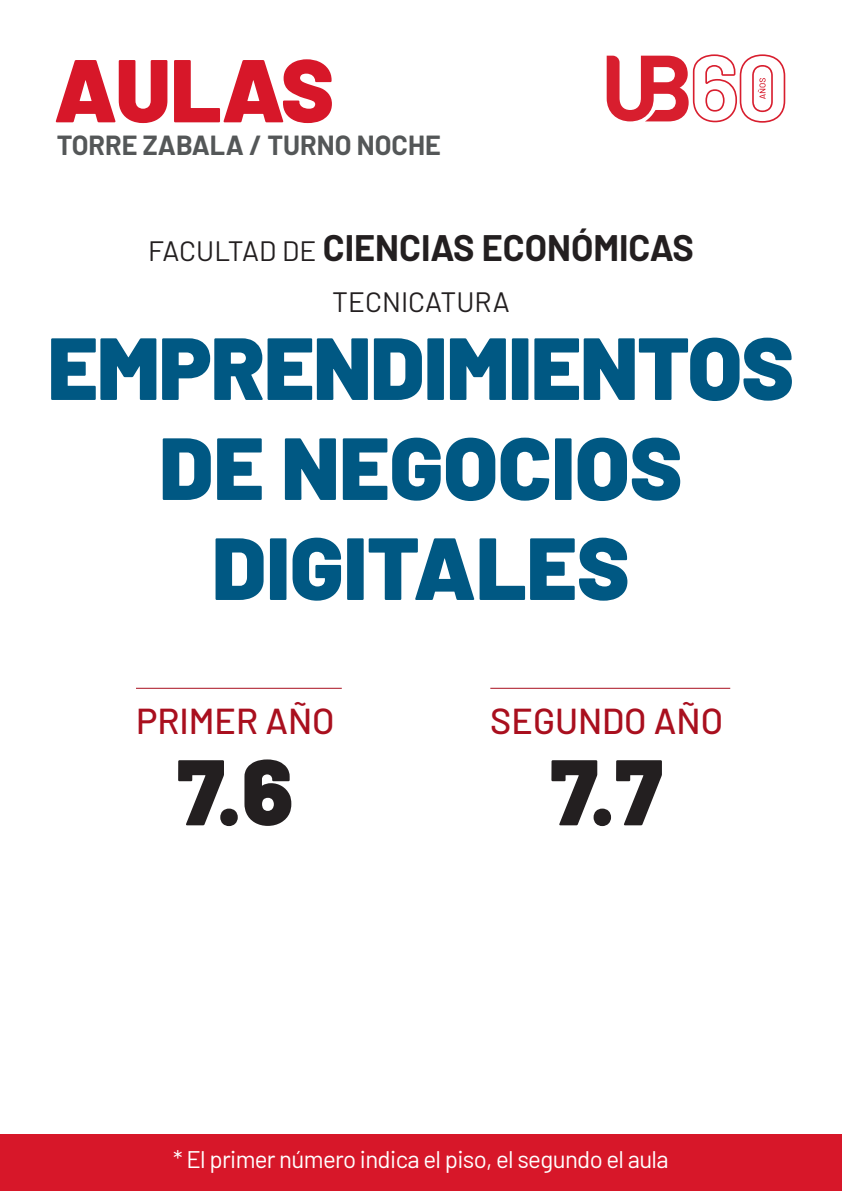
<style>
.page{position:relative;width:842px;height:1191px;background:#fff}
.page>*{position:absolute;margin:0;border:0;box-sizing:border-box;transform-origin:0 0}
.t1{font:900 93px "Barlow";color:#231f20}
.t2{font:900 89px "Barlow";letter-spacing:-.01em;color:#d71729}
.t3{font:900 88px/100px "Barlow";letter-spacing:-.005em;color:#005883;text-align:center}
.t4{font:700 36px "Barlow";color:#231f20}
.t5{font:500 36px "Barlow";color:#a90f1e}
.t6{font:28px "Barlow";color:#231f20}
.t7{font:700 27px "Barlow";color:#545758}
.t8{font:24px "Barlow";letter-spacing:-.025em;color:#fff}
.s1{font-weight:400;font-size:28px}
</style>
<div class="page">
<div style="left:0;top:1134px;width:842px;height:57px;background:#d71729"></div>
<svg style="left:607px;top:54px;width:178px;height:69px"></svg>
<hr style="left:136px;top:688px;width:206px;height:1px;background:#a90f1e">
<hr style="left:490px;top:688px;width:240px;height:1px;background:#a90f1e">
<h2 class="t2" style="left:54px;top:23px;width:282px">AULAS</h2>
<p class="t7" style="left:57px;top:126px;width:386px">TORRE ZABALA / TURNO NOCHE</p>
<h3 class="t4" style="left:148px;top:222px;width:547px"><span class="s1">FACULTAD DE</span> CIENCIAS ECONÓMICAS</h3>
<p class="t6" style="left:332px;top:281px;width:179px">TECNICATURA</p>
<h3 class="t3" style="left:48px;top:312px;width:748px">EMPRENDIMIENTOS<br>DE NEGOCIOS<br>DIGITALES</h3>
<h3 class="t5" style="left:136px;top:695px;width:200px">PRIMER AÑO</h3>
<h1 class="t1" style="left:177px;top:722px;width:117px">7.6</h1>
<h3 class="t5" style="left:490px;top:695px;width:234px">SEGUNDO AÑO</h3>
<h1 class="t1" style="left:551px;top:722px;width:114px">7.7</h1>
<p class="t8" style="left:173px;top:1141px;width:497px">* El primer número indica el piso, el segundo el aula</p>
</div>
